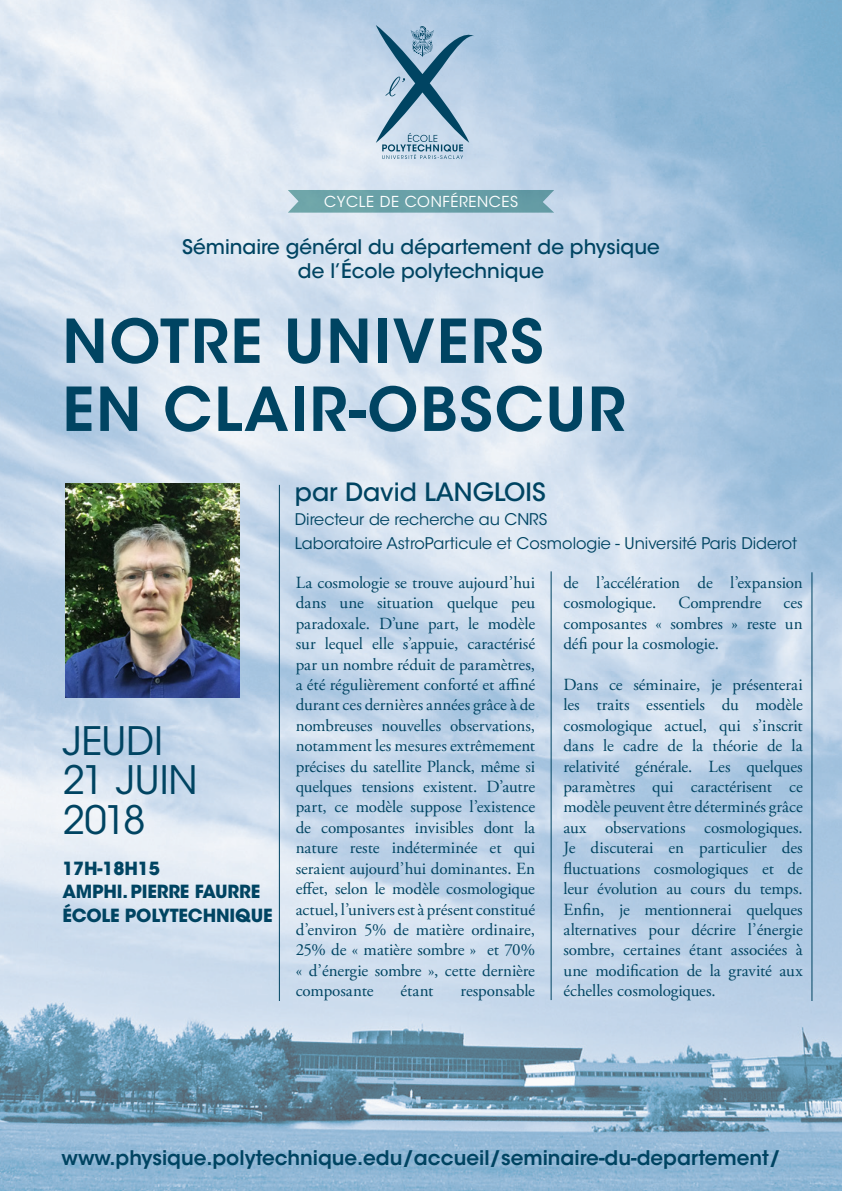
<style>
.page{position:relative;width:842px;height:1191px;background:#fff}
.page>*{position:absolute;margin:0;border:0;box-sizing:border-box;transform-origin:0 0}
.t1{font:600 60px/68px "ITC Avant Garde Std";letter-spacing:.03em;color:#004462}
.t2{font:39px/39.5px "ITC Avant Garde Std";letter-spacing:-.005em;color:#004462}
.t3{font:500 25px "ITC Avant Garde Std";color:#004462}
.t4{font:600 20px "ITC Avant Garde Std";color:#004462}
.t5{font:500 20px/24px "ITC Avant Garde Std";color:#004462;text-align:center}
.t6{font:700 18px/23.6px "ITC Avant Garde Std";letter-spacing:-.01em;color:#004462}
.t7{font:17px/20.4px "Adobe Garamond Pro";letter-spacing:-.01em;color:#004462;text-align:justify}
.t8{font:16px/24px "ITC Avant Garde Std";color:#004462}
.t9{font:15px "ITC Avant Garde Std";letter-spacing:.04em;color:#fff}
</style>
<div class="page">
<img style="left:0;top:0;width:842px;height:1191px">
<svg style="left:288px;top:190px;width:266px;height:23px;background:#6ea3aa"></svg>
<img style="left:65px;top:484px;width:174px;height:213px">
<hr style="left:551px;top:571px;width:1px;height:429px;background:#004462">
<hr style="left:279px;top:485px;width:1px;height:516px;background:#004462">
<hr style="left:812px;top:572px;width:1px;height:429px;background:#004462">
<svg style="left:376px;top:25px;width:99px;height:134px;background:#97b5cb"></svg>
<p class="t9" style="left:324px;top:192px;width:196px">CYCLE DE CONFÉRENCES</p>
<p class="t5" style="left:182px;top:235px;width:479px">Séminaire général du département de physique de l’École polytechnique</p>
<h1 class="t1" style="left:62px;top:307px;width:565px">NOTRE UNIVERS<br>EN CLAIR-OBSCUR</h1>
<h2 class="t2" style="left:62px;top:721px;width:137px">JEUDI<br>21 JUIN<br>2018</h2>
<p class="t6" style="left:62px;top:856px;width:212px">17H-18H15<br>AMPHI. PIERRE FAURRE<br>ÉCOLE POLYTECHNIQUE</p>
<h3 class="t3" style="left:295px;top:476px;width:252px">par David LANGLOIS</h3>
<p class="t8" style="left:295px;top:507px;width:504px">Directeur de recherche au CNRS<br>Laboratoire AstroParticule et Cosmologie - Université Paris Diderot</p>
<p class="t7" style="left:296px;top:573px;width:241px">La cosmologie se trouve aujourd’hui dans une situation quelque peu paradoxale. D’une part, le modèle sur lequel elle s’appuie, caractérisé par un nombre réduit de paramètres, a été régulièrement conforté et affiné durant ces dernières années grâce à de nombreuses nouvelles observations, notamment les mesures extrêmement précises du satellite Planck, même si quelques tensions existent. D’autre part, ce modèle suppose l’existence de composantes invisibles dont la nature reste indéterminée et qui seraient aujourd’hui dominantes. En effet, selon le modèle cosmologique actuel, l’univers est à présent constitué d’environ 5% de matière ordinaire, 25% de « matière sombre » et 70% « d’énergie sombre », cette dernière composante</p>
<p class="t7" style="left:400px;top:981px;width:35px">étant</p>
<p class="t7" style="left:461px;top:981px;width:76px">responsable</p>
<p class="t7" style="left:563px;top:573px;width:241px">de l’accélération de l’expansion cosmologique.</p>
<p class="t7" style="left:678px;top:593px;width:85px">Comprendre</p>
<p class="t7" style="left:563px;top:593px;width:241px;text-indent:220px">ces composantes « sombres » reste un défi pour la cosmologie.</p>
<p class="t7" style="left:563px;top:675px;width:241px">Dans ce séminaire, je présenterai les traits essentiels du modèle cosmologique actuel, qui s’inscrit dans le cadre de la théorie de la relativité générale. Les quelques paramètres qui caractérisent ce modèle peuvent être déterminés grâce aux observations cosmologiques.<br>Je discuterai en particulier des fluctuations cosmologiques et de leur évolution au cours du temps.<br>Enfin, je mentionnerai quelques alternatives pour décrire l’énergie sombre, certaines étant associées à une modification de la gravité aux échelles cosmologiques.</p>
<p class="t4" style="left:61px;top:1144px;width:720px">www.physique.polytechnique.edu/accueil/seminaire-du-departement/</p>
</div>
